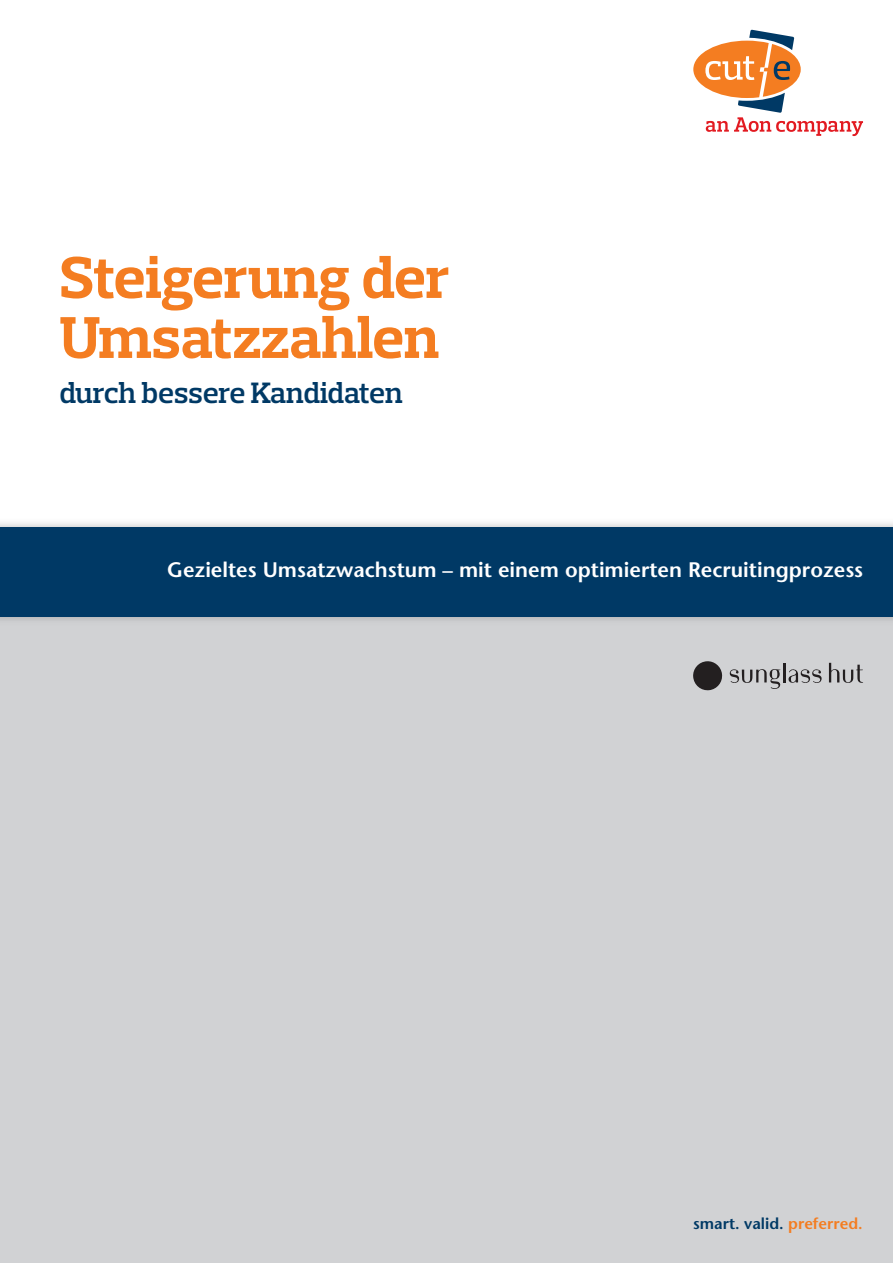
<style>
.page{position:relative;width:893px;height:1263px;background:#fff}
.page>*{position:absolute;margin:0;border:0;box-sizing:border-box;transform-origin:0 0}
.t1{font:700 60px/60px "Prelo Slab";color:#f47d21}
.t2{font:600 30px "Prelo Slab";letter-spacing:-.01em;color:#003965}
.t3{font:600 21px "Stone Sans";color:#fff}
.t4{font:600 15.75px "Stone Sans";color:#003965}
.s1{color:#f47d21}
</style>
<div class="page">
<div style="left:0;top:617px;width:893px;height:646px;background:#d1d2d4"></div>
<div style="left:0;top:527px;width:893px;height:90px;background:#003965"></div>
<svg style="left:693px;top:661px;width:30px;height:29px"></svg>
<svg style="left:829px;top:663px;width:34px;height:20px"></svg>
<svg style="left:730px;top:663px;width:92px;height:26px"></svg>
<svg style="left:693px;top:30px;width:170px;height:106px"></svg>
<h1 class="t1" style="left:60px;top:254px;width:392px">Steigerung der<br>Umsatzzahlen</h1>
<h2 class="t2" style="left:60px;top:383px;width:345px">durch bessere Kandidaten</h2>
<p class="t3" style="left:167px;top:562px;width:698px">Gezieltes Umsatzwachstum – mit einem optimierten Recruitingprozess</p>
<p class="t4" style="left:693px;top:1218px;width:171px">smart. valid. <span class="s1">preferred.</span></p>
</div>
